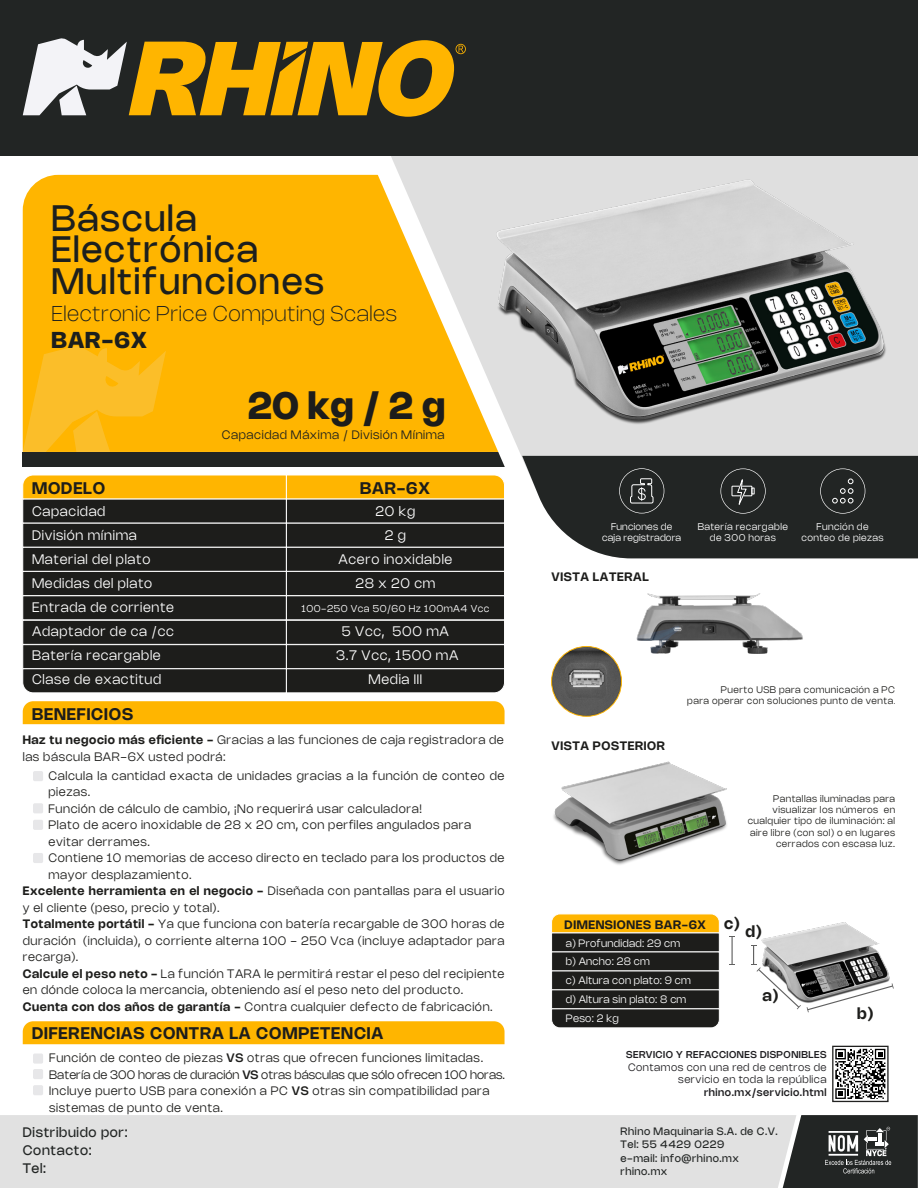
<style>
.page{position:relative;width:918px;height:1188px;background:#fff}
.page>*{position:absolute;margin:0;border:0;box-sizing:border-box;transform-origin:0 0}
.t1{font:700 37.5px "Nohemi";color:#1d1d1b}
.t2{font:36px/31.5px "Nohemi";letter-spacing:.05em;color:#1c1f1e}
.t3{font:700 22.5px "Nohemi";color:#1c1f1e}
.t4{font:200 21px "Nohemi";letter-spacing:.025em;color:#1c1f1e}
.t5{font:600 16.5px "Nohemi";letter-spacing:.05em;color:#1d1d1b}
.t6{font:600 15.75px "Nohemi";color:#1d1d1b}
.t7{font:300 13.5px/24px "Nohemi";letter-spacing:.05em;color:#fff;text-align:center}
.t8{font:13.5px/18px "Nohemi";letter-spacing:.05em;color:#222524}
.t9{font:300 12px/16.5px "Nohemi";letter-spacing:.05em;color:#1d1d1b}
.t10{font:600 12px "Nohemi";letter-spacing:.05em;color:#1d1d1b}
.t11{font:300 12px "Nohemi";letter-spacing:.05em;color:#1c1f1e}
.t12{font:300 10.5px/18.8px "Nohemi";letter-spacing:.025em;color:#fff}
.t13{font:10.5px/13.5px "Nohemi";letter-spacing:.05em;color:#222524}
.t14{font:300 10.5px/12.6px "Nohemi";letter-spacing:.05em;color:#1f1e21;text-align:right}
.t15{font:500 10.5px "Nohemi";letter-spacing:.05em;color:#1f1e21}
.t16{font:500 9.75px "Nohemi";letter-spacing:.05em;color:#1f1e21}
.t17{font:300 9.75px "Nohemi";letter-spacing:.05em;color:#fff}
.t18{font:300 9.6px/11.1px "Nohemi";letter-spacing:.045em;color:#fff;text-align:center}
.t19{font:300 9.6px/11.1px "Nohemi";letter-spacing:.025em;color:#fff;text-align:center}
.t20{font:300 9.45px/11.2px "Nohemi";letter-spacing:.05em;color:#1d1d1b;text-align:right}
.s1{font-weight:600}
.s2{font-weight:500}
.s3{font-size:7.35px;color:#231f20}
</style>
<div class="page">
<img style="left:553px;top:761px;width:174px;height:104px">
<div style="left:23px;top:175px;width:282px;height:277px;background:#ffb500"></div>
<div style="left:23px;top:452px;width:570px;height:14px;background:#222524"></div>
<svg style="left:23px;top:346px;width:143px;height:106px"></svg>
<svg style="left:305px;top:155px;width:613px;height:404px;fill:#ffb500"></svg>
<div style="left:0;top:1115px;width:783px;height:73px;background:#e1e1e1"></div>
<div style="left:0;top:0;width:918px;height:155px;background:#222524"></div>
<svg style="left:23px;top:38px;width:443px;height:79px"></svg>
<svg style="left:22px;top:474px;width:483px;height:25px"></svg>
<div style="left:22px;top:499px;width:265px;height:25px;background:#1d1d1b"></div>
<div style="left:286px;top:499px;width:219px;height:25px;background:#1d1d1b"></div>
<div style="left:22px;top:523px;width:265px;height:25px;background:#1d1d1b;border:1px solid #fff"></div>
<div style="left:286px;top:523px;width:219px;height:25px;background:#1d1d1b;border:1px solid #fff"></div>
<div style="left:22px;top:547px;width:265px;height:25px;background:#1d1d1b;border:1px solid #fff"></div>
<div style="left:286px;top:547px;width:219px;height:25px;background:#1d1d1b;border:1px solid #fff"></div>
<div style="left:22px;top:571px;width:265px;height:25px;background:#1d1d1b;border:1px solid #fff"></div>
<div style="left:286px;top:571px;width:219px;height:25px;background:#1d1d1b;border:1px solid #fff"></div>
<div style="left:22px;top:595px;width:265px;height:25px;background:#1d1d1b;border:1px solid #fff"></div>
<div style="left:286px;top:595px;width:219px;height:25px;background:#1d1d1b;border:1px solid #fff"></div>
<div style="left:22px;top:620px;width:265px;height:25px;background:#1d1d1b;border:1px solid #fff"></div>
<div style="left:286px;top:620px;width:219px;height:25px;background:#1d1d1b;border:1px solid #fff"></div>
<div style="left:22px;top:644px;width:265px;height:25px;background:#1d1d1b;border:1px solid #fff"></div>
<div style="left:286px;top:644px;width:219px;height:25px;background:#1d1d1b;border:1px solid #fff"></div>
<svg style="left:22px;top:668px;width:483px;height:25px"></svg>
<svg style="left:551px;top:914px;width:169px;height:19px"></svg>
<div style="left:551px;top:933px;width:169px;height:19px;background:#1d1d1b;border:1px solid #fff"></div>
<div style="left:551px;top:952px;width:169px;height:19px;background:#1d1d1b;border:1px solid #fff"></div>
<div style="left:551px;top:971px;width:169px;height:19px;background:#1d1d1b;border:1px solid #fff"></div>
<div style="left:551px;top:990px;width:169px;height:19px;background:#1d1d1b"></div>
<svg style="left:551px;top:1008px;width:169px;height:20px"></svg>
<div style="left:23px;top:701px;width:482px;height:23px;background:#ffb500"></div>
<div style="left:23px;top:1021px;width:482px;height:23px;background:#ffb500"></div>
<div style="left:33px;top:1054px;width:10px;height:10px;background:#e7e7e9;border-radius:2px"></div>
<div style="left:33px;top:1069px;width:10px;height:10px;background:#e7e7e9;border-radius:2px"></div>
<div style="left:33px;top:1085px;width:10px;height:10px;background:#e7e7e9;border-radius:2px"></div>
<div style="left:33px;top:771px;width:10px;height:10px;background:#e7e7e9;border-radius:2px"></div>
<div style="left:33px;top:803px;width:10px;height:10px;background:#e7e7e9;border-radius:2px"></div>
<div style="left:33px;top:820px;width:10px;height:10px;background:#e7e7e9;border-radius:2px"></div>
<div style="left:33px;top:853px;width:10px;height:10px;background:#e7e7e9;border-radius:2px"></div>
<svg style="left:783px;top:1115px;width:135px;height:73px"></svg>
<img style="left:761px;top:922px;width:119px;height:23px">
<svg style="left:751px;top:945px;width:143px;height:67px"></svg>
<svg style="left:729px;top:936px;width:6px;height:29px"></svg>
<img style="left:473px;top:156px;width:437px;height:298px">
<svg style="left:832px;top:1045px;width:57px;height:58px"></svg>
<svg style="left:835px;top:1049px;width:50px;height:50px"></svg>
<div style="left:832px;top:1046px;width:57px;height:56px;border:1px solid #222221"></div>
<svg style="left:522px;top:456px;width:396px;height:102px"></svg>
<img style="left:641px;top:593px;width:162px;height:60px">
<svg style="left:559px;top:626px;width:121px;height:79px"></svg>
<img style="left:552px;top:646px;width:70px;height:70px;border-radius:35px">
<div style="left:551px;top:646px;width:71px;height:71px;border:1px solid #ffb500;border-radius:50%"></div>
<h2 class="t2" style="left:51px;top:204px;width:274px">Báscula<br>Electrónica<br>Multifunciones</h2>
<h3 class="t4" style="left:51px;top:304px;width:347px">Electronic Price Computing Scales</h3>
<h3 class="t3" style="left:51px;top:329px;width:97px">BAR-6X</h3>
<h1 class="t1" style="left:248px;top:387px;width:199px">20 kg / 2 g</h1>
<p class="t11" style="left:222px;top:428px;width:224px">Capacidad Máxima / División Mínima</p>
<h3 class="t5" style="left:32px;top:480px;width:75px">MODELO</h3>
<h3 class="t5" style="left:360px;top:480px;width:71px">BAR-6X</h3>
<p class="t7" style="left:32px;top:500px;width:144px;text-align:left">Capacidad<br>División mínima<br>Material del plato<br>Medidas del plato<br>Entrada de corriente<br>Adaptador de ca /cc<br>Batería recargable<br>Clase de exactitud</p>
<p class="t7" style="left:339px;top:500px;width:115px">20 kg<br>2 g<br>Acero inoxidable<br>28 x 20 cm</p>
<p class="t17" style="left:302px;top:604px;width:189px">100-250 Vca 50/60 Hz 100mA4 Vcc</p>
<p class="t7" style="left:336px;top:620px;width:124px">5 Vcc, 500 mA<br>3.7 Vcc, 1500 mA<br>Media III</p>
<h3 class="t5" style="left:32px;top:706px;width:102px">BENEFICIOS</h3>
<p class="t9" style="left:23px;top:732px;width:483px"><span class="s1">Haz tu negocio más eficiente -</span> Gracias a las funciones de caja registradora de las báscula BAR-6X usted podrá:</p>
<p class="t9" style="left:48px;top:768px;width:458px">Calcula la cantidad exacta de unidades gracias a la función de conteo de piezas.<br>Función de cálculo de cambio, ¡No requerirá usar calculadora!<br>Plato de acero inoxidable de 28 x 20 cm, con perfiles angulados para evitar derrames.<br>Contiene 10 memorias de acceso directo en teclado para los productos de mayor desplazamiento.</p>
<p class="t9" style="left:23px;top:883px;width:483px"><span class="s1">Excelente herramienta en el negocio -</span> Diseñada con pantallas para el usuario y el cliente (peso, precio y total).<br><span class="s1">Totalmente portátil -</span> Ya que funciona con batería recargable de 300 horas de duración (incluida), o corriente alterna 100 - 250 Vca (incluye adaptador para recarga).<br><span class="s1">Calcule el peso neto -</span> La función TARA le permitirá restar el peso del recipiente en dónde coloca la mercancia, obteniendo así el peso neto del producto.<br><span class="s1">Cuenta con dos años de garantía -</span> Contra cualquier defecto de fabricación.</p>
<h3 class="t5" style="left:32px;top:1025px;width:353px">DIFERENCIAS CONTRA LA COMPETENCIA</h3>
<p class="t9" style="left:49px;top:1050px;width:457px">Función de conteo de piezas <span class="s2">VS</span> otras que ofrecen funciones limitadas.<br>Batería de 300 horas de duración <span class="s2">VS</span> otras básculas que sólo ofrecen 100 horas.<br>Incluye puerto USB para conexión a PC <span class="s2">VS</span> otras sin compatibilidad para sistemas de punto de venta.</p>
<p class="t8" style="left:23px;top:1124px;width:106px">Distribuido por:<br>Contacto:<br>Tel:</p>
<p class="t19" style="left:602px;top:521px;width:81px">Funciones de caja registradora</p>
<p class="t18" style="left:698px;top:522px;width:92px">Batería recargable de 300 horas</p>
<p class="t18" style="left:801px;top:522px;width:84px">Función de conteo de piezas</p>
<p class="t10" style="left:552px;top:571px;width:99px">VISTA LATERAL</p>
<p class="t10" style="left:552px;top:740px;width:115px">VISTA POSTERIOR</p>
<p class="t20" style="left:687px;top:684px;width:209px">Puerto USB para comunicación a PC<br>para operar con soluciones punto de venta<span class="s3">.</span></p>
<p class="t20" style="left:748px;top:793px;width:149px">Pantallas iluminadas para visualizar los números en cualquier tipo de iluminación: al aire libre (con sol) o en lugares cerrados con escasa luz.</p>
<p class="t10" style="left:565px;top:919px;width:143px">DIMENSIONES BAR-6X</p>
<p class="t12" style="left:566px;top:934px;width:127px">a) Profundidad: 29 cm b) Ancho: 28 cm<br>c) Altura con plato: 9 cm d) Altura sin plato: 8 cm<br>Peso: 2 kg</p>
<h3 class="t6" style="left:724px;top:916px;width:17px">c)</h3>
<h3 class="t6" style="left:746px;top:924px;width:17px">d)</h3>
<h3 class="t6" style="left:763px;top:988px;width:17px">a)</h3>
<p class="t16" style="left:626px;top:1050px;width:202px">SERVICIO Y REFACCIONES DISPONIBLES</p>
<p class="t14" style="left:628px;top:1061px;width:200px">Contamos con una red de centros de servicio en toda la república</p>
<p class="t15" style="left:704px;top:1087px;width:124px">rhino.mx/servicio.html</p>
<p class="t13" style="left:621px;top:1125px;width:159px">Rhino Maquinaria S.A. de C.V.<br>Tel: 55 4429 0229<br>e-mail: info@rhino.mx rhino.mx</p>
<h3 class="t6" style="left:857px;top:1005px;width:17px">b)</h3>
</div>
